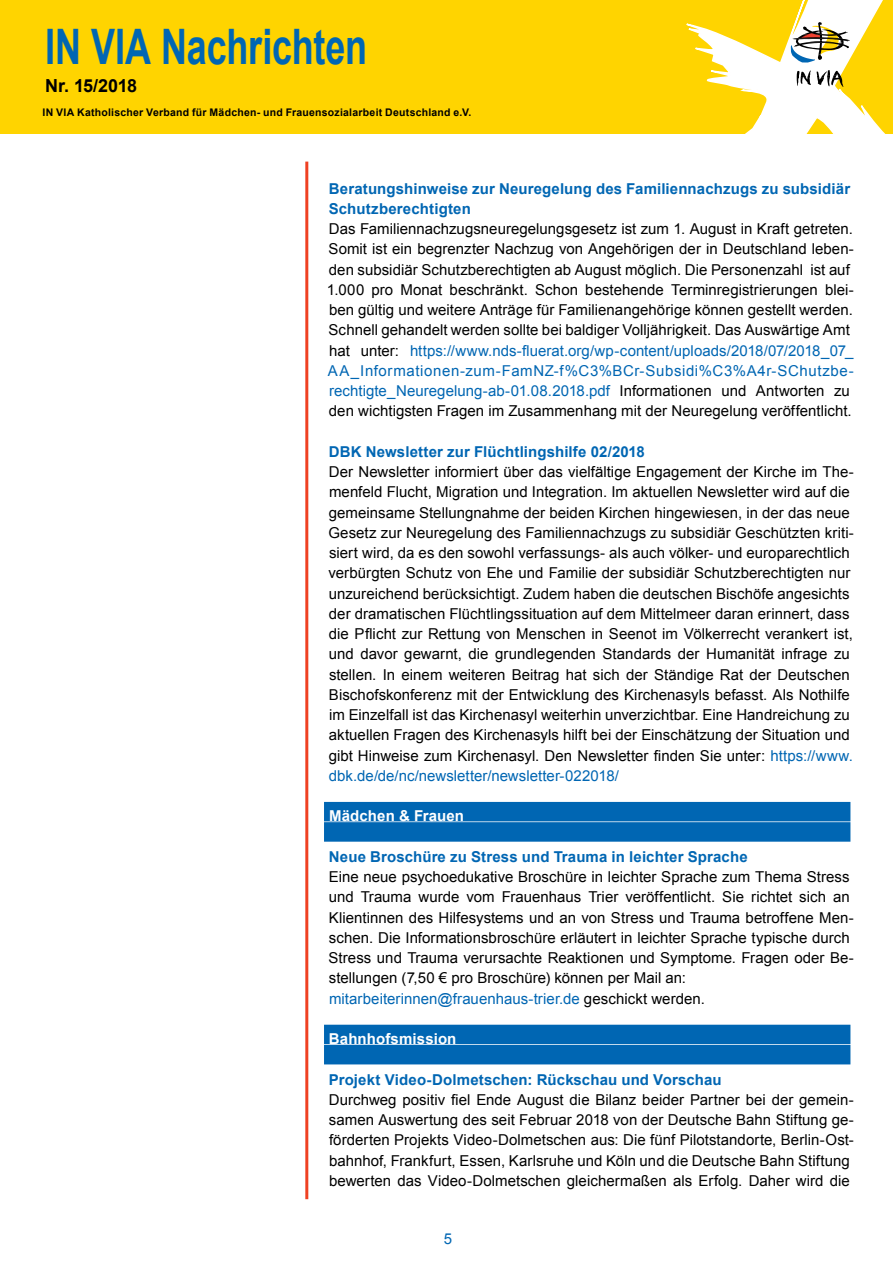
<style>
.page{position:relative;width:893px;height:1263px;background:#fff}
.page>*{position:absolute;margin:0;border:0;box-sizing:border-box;transform-origin:0 0}
.t1{font:700 48.9px "Arial";letter-spacing:-.005em;color:#0066b3;scale:.74 1}
.t2{font:700 18px "Arial";letter-spacing:-.025em;color:#000}
.t3{font:15px/20.2px "Arial";letter-spacing:.005em;color:#000}
.t4{font:700 15px/20.2px "Arial";letter-spacing:.01em;color:#0066b3}
.t5{font:700 15px "Arial";letter-spacing:.01em;color:#fff}
.t6{font:15px "Arial";color:#0066b3}
.t7{font:700 10.5px "Arial";letter-spacing:.02em;color:#000}
.s1{color:#0066b3}
</style>
<div class="page">
<div style="left:0;top:0;width:893px;height:133px;background:#ffd400"></div>
<svg style="left:686px;top:0;width:199px;height:133px"></svg>
<hr style="left:305px;top:162px;width:3px;height:1037px;background:#ef4123">
<div style="left:324px;top:802px;width:526px;height:19px;background:#0066b3"></div>
<div style="left:324px;top:822px;width:526px;height:20px;background:#0066b3"></div>
<div style="left:324px;top:1025px;width:526px;height:19px;background:#0066b3"></div>
<div style="left:324px;top:1045px;width:526px;height:19px;background:#0066b3"></div>
<h1 class="t1" style="left:45px;top:14px;width:437px">IN VIA Nachrichten</h1>
<p class="t2" style="left:45px;top:74px;width:94px">Nr. 15/2018</p>
<p class="t7" style="left:43px;top:105px;width:430px">IN VIA Katholischer Verband für Mädchen- und Frauensozialarbeit Deutschland e.V.</p>
<p class="t4" style="left:329px;top:179px;width:523px">Beratungshinweise zur Neuregelung des Familiennachzugs zu subsidiär<br>Schutzberechtigten</p>
<p class="t3" style="left:327px;top:219px;width:529px">Das Familiennachzugsneuregelungsgesetz ist zum 1. August in Kraft getreten.<br>Somit ist ein begrenzter Nachzug von Angehörigen der in Deutschland leben&shy;den subsidiär Schutzberechtigten ab August möglich. Die Personenzahl ist auf 1.000 pro Monat beschränkt. Schon bestehende Terminregistrierungen blei&shy;ben gültig und weitere Anträge für Familienangehörige können gestellt werden.<br>Schnell gehandelt werden sollte bei baldiger Volljährigkeit. Das Auswärtige Amt hat unter: <span class="s1">https://www.nds-fluerat.org/wp-content/uploads/2018/07/2018_07_ AA_Informationen-zum-FamNZ-f%C3%BCr-Subsidi%C3%A4r-SChutzbe&shy;rechtigte_Neuregelung-ab-01.08.2018.pdf</span> Informationen und Antworten zu den wichtigsten Fragen im Zusammenhang mit der Neuregelung veröffentlicht.</p>
<p class="t4" style="left:329px;top:442px;width:317px">DBK Newsletter zur Flüchtlingshilfe 02/2018</p>
<p class="t3" style="left:328px;top:462px;width:527px">Der Newsletter informiert über das vielfältige Engagement der Kirche im The&shy;menfeld Flucht, Migration und Integration. Im aktuellen Newsletter wird auf die gemeinsame Stellungnahme der beiden Kirchen hingewiesen, in der das neue Gesetz zur Neuregelung des Familiennachzugs zu subsidiär Geschützten kriti&shy;siert wird, da es den sowohl verfassungs- als auch völker- und europarechtlich verbürgten Schutz von Ehe und Familie der subsidiär Schutzberechtigten nur unzureichend berücksichtigt. Zudem haben die deutschen Bischöfe angesichts der dramatischen Flüchtlingssituation auf dem Mittelmeer daran erinnert, dass die Pflicht zur Rettung von Menschen in Seenot im Völkerrecht verankert ist, und davor gewarnt, die grundlegenden Standards der Humanität infrage zu stellen. In einem weiteren Beitrag hat sich der Ständige Rat der Deutschen Bischofskonferenz mit der Entwicklung des Kirchenasyls befasst. Als Nothilfe im Einzelfall ist das Kirchenasyl weiterhin unverzichtbar. Eine Handreichung zu aktuellen Fragen des Kirchenasyls hilft bei der Einschätzung der Situation und gibt Hinweise zum Kirchenasyl. Den Newsletter finden Sie unter: <span class="s1">https://www. dbk.de/de/nc/newsletter/newsletter-022018/</span></p>
<p class="t5" style="left:329px;top:806px;width:137px">Mädchen &amp; Frauen</p>
<p class="t4" style="left:329px;top:847px;width:420px">Neue Broschüre zu Stress und Trauma in leichter Sprache</p>
<p class="t3" style="left:329px;top:867px;width:527px">Eine neue psychoedukative Broschüre in leichter Sprache zum Thema Stress und Trauma wurde vom Frauenhaus Trier veröffentlicht. Sie richtet sich an Klientinnen des Hilfesystems und an von Stress und Trauma betroffene Men&shy;schen. Die Informationsbroschüre erläutert in leichter Sprache typische durch Stress und Trauma verursachte Reaktionen und Symptome. Fragen oder Be&shy;stellungen (7,50 € pro Broschüre) können per Mail an: <span class="s1">mitarbeiterinnen@frauenhaus-trier.de</span> geschickt werden.</p>
<p class="t5" style="left:329px;top:1029px;width:129px">Bahnhofsmission</p>
<p class="t4" style="left:329px;top:1070px;width:394px">Projekt Video-Dolmetschen: Rückschau und Vorschau</p>
<p class="t3" style="left:329px;top:1090px;width:527px">Durchweg positiv fiel Ende August die Bilanz beider Partner bei der gemein&shy;samen Auswertung des seit Februar 2018 von der Deutsche Bahn Stiftung ge&shy;förderten Projekts Video-Dolmetschen aus: Die fünf Pilotstandorte, Berlin-Ost&shy;bahnhof, Frankfurt, Essen, Karlsruhe und Köln und die Deutsche Bahn Stiftung bewerten das Video-Dolmetschen gleichermaßen als Erfolg. Daher wird die</p>
<p class="t6" style="left:444px;top:1229px;width:10px">5</p>
</div>
